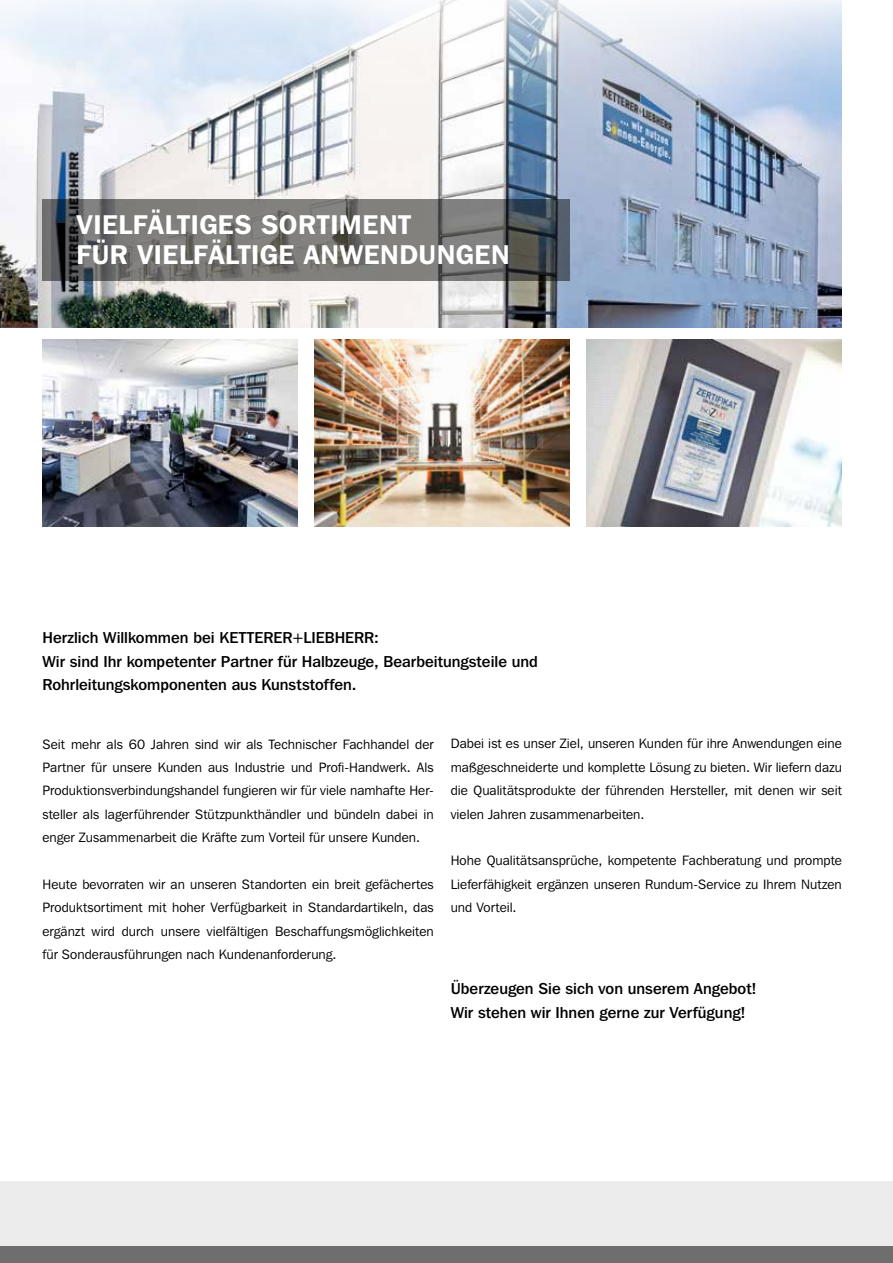
<style>
.page{position:relative;width:893px;height:1263px;background:#fff}
.page>*{position:absolute;margin:0;border:0;box-sizing:border-box;transform-origin:0 0}
.t1{font:600 27px/30px "Franklin Gothic IT Cby BT";letter-spacing:.02em;color:#fff}
.t2{font:500 15.75px/23.4px "Franklin Gothic IT Cby BT";color:#000}
.t3{font:13.5px/23.4px "Franklin Gothic IT Cby BT";letter-spacing:.005em;color:#000;text-align:justify}
</style>
<div class="page">
<div style="left:0;top:1181px;width:893px;height:82px;background:#ececec"></div>
<div style="left:0;top:1246px;width:893px;height:17px;background:#6e6e6e"></div>
<img style="left:0;top:0;width:842px;height:327px">
<img style="left:587px;top:339px;width:255px;height:187px">
<img style="left:43px;top:339px;width:255px;height:187px">
<img style="left:315px;top:339px;width:255px;height:187px">
<svg style="left:43px;top:199px;width:527px;height:82px;background:#6d6e6d"></svg>
<h1 class="t1" style="left:77px;top:209px;width:435px">VIELFÄLTIGES SORTIMENT<br>FÜR VIELFÄLTIGE ANWENDUNGEN</h1>
<p class="t2" style="left:43px;top:626px;width:497px">Herzlich Willkommen bei KETTERER+LIEBHERR:<br>Wir sind Ihr kompetenter Partner für Halbzeuge, Bearbeitungsteile und<br>Rohrleitungskomponenten aus Kunststoffen.</p>
<p class="t3" style="left:43px;top:732px;width:393px">Seit mehr als 60 Jahren sind wir als Technischer Fachhandel der Partner für unsere Kunden aus Industrie und Profi-Handwerk. Als Produktionsverbindungshandel fungieren wir für viele namhafte Her&shy;steller als lagerführender Stützpunkthändler und bündeln dabei in enger Zusammenarbeit die Kräfte zum Vorteil für unsere Kunden.</p>
<p class="t3" style="left:43px;top:872px;width:393px">Heute bevorraten wir an unseren Standorten ein breit gefächertes Produktsortiment mit hoher Verfügbarkeit in Standardartikeln, das ergänzt wird durch unsere vielfältigen Beschaffungsmöglichkeiten für Sonderausführungen nach Kundenanforderung.</p>
<p class="t3" style="left:451px;top:732px;width:393px">Dabei ist es unser Ziel, unseren Kunden für ihre Anwendungen eine maßgeschneiderte und komplette Lösung zu bieten. Wir liefern dazu die Qualitätsprodukte der führenden Hersteller, mit denen wir seit vielen Jahren zusammenarbeiten.</p>
<p class="t3" style="left:451px;top:849px;width:393px">Hohe Qualitätsansprüche, kompetente Fachberatung und prompte Lieferfähigkeit ergänzen unseren Rundum-Service zu Ihrem Nutzen und Vorteil.</p>
<p class="t2" style="left:451px;top:976px;width:307px">Überzeugen Sie sich von unserem Angebot!<br>Wir stehen wir Ihnen gerne zur Verfügung!</p>
</div>
